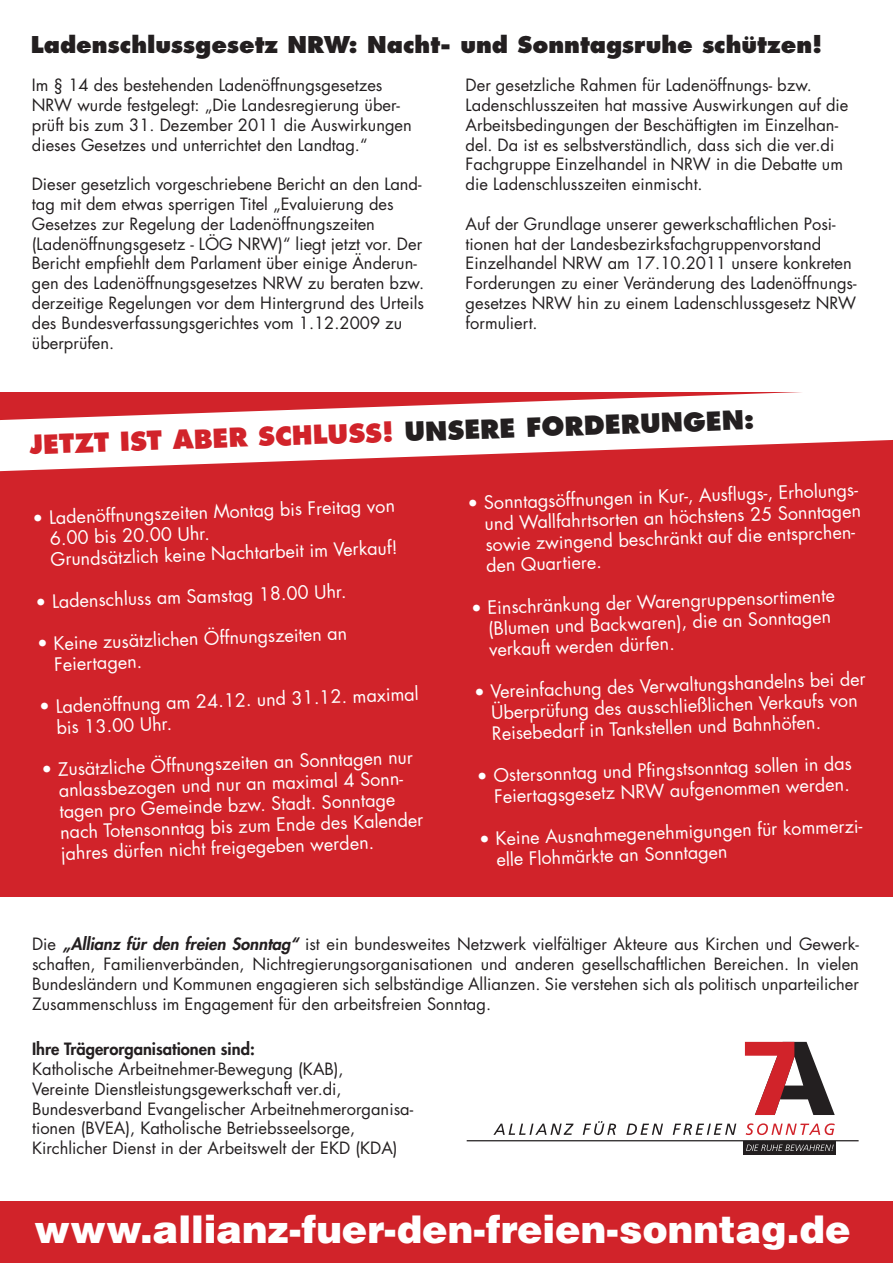
<style>
.page{position:relative;width:893px;height:1263px;background:#fff}
.page>*{position:absolute;margin:0;border:0;box-sizing:border-box;transform-origin:0 0}
.t1{font:900 38.25px "Helvetica LT Std";color:#fff}
.t2{font:800 25.5px "Futura Std";color:#d1232a}
.t3{font:800 22.5px "Futura Std";color:#231f20}
.t4{font:18px/21px "Futura Std";color:#fff}
.t5{font:16.5px/19.8px "Futura Std";color:#231f20}
.t6{font:800 16.5px "Futura Std";color:#231f20}
.s1{color:#231f20}
.s2{font-weight:800;font-style:italic}
</style>
<div class="page">
<div style="left:0;top:392px;width:893px;height:504px;background:#d1232a"></div>
<svg style="left:493px;top:1123px;width:81px;height:12px"></svg>
<hr style="left:467px;top:1140px;width:392px;height:1px;background:#231f20">
<svg style="left:583px;top:1121px;width:33px;height:14px"></svg>
<svg style="left:626px;top:1123px;width:37px;height:12px"></svg>
<svg style="left:673px;top:1123px;width:63px;height:12px"></svg>
<svg style="left:746px;top:1123px;width:89px;height:12px"></svg>
<svg style="left:745px;top:1042px;width:90px;height:73px"></svg>
<div style="left:743px;top:1141px;width:93px;height:13px;background:#231f20"></div>
<svg style="left:746px;top:1144px;width:88px;height:7px"></svg>
<svg style="left:0;top:392px;width:893px;height:79px;fill:#fff"></svg>
<div style="left:0;top:1201px;width:893px;height:62px;background:#d1232a"></div>
<p class="t3" style="left:31px;top:30px;width:793px">Ladenschlussgesetz NRW: Nacht- und Sonntagsruhe schützen!</p>
<p class="t5" style="left:32px;top:75px;width:382px">Im § 14 des bestehenden Ladenöffnungsgesetzes NRW wurde festgelegt: „Die Landesregierung über&shy;prüft bis zum 31. Dezember 2011 die Auswirkungen dieses Gesetzes und unterrichtet den Landtag.“</p>
<p class="t5" style="left:32px;top:174px;width:391px">Dieser gesetzlich vorgeschriebene Bericht an den Land&shy;tag mit dem etwas sperrigen Titel „Evaluierung des<br>Gesetzes zur Regelung der Ladenöffnungszeiten</p>
<p class="t5" style="left:32px;top:234px;width:394px">(Ladenöffnungsgesetz - LÖG NRW)“ liegt jetzt vor. Der Bericht empfiehlt dem Parlament über einige Änderun&shy;gen des Ladenöffnungsgesetzes NRW zu beraten bzw. derzeitige Regelungen vor dem Hintergrund des Urteils des Bundesverfassungsgerichtes vom 1.12.2009 zu überprüfen.</p>
<p class="t5" style="left:466px;top:75px;width:384px">Der gesetzliche Rahmen für Ladenöffnungs- bzw.<br>Ladenschlusszeiten hat massive Auswirkungen auf die Arbeitsbedingungen der Beschäftigten im Einzelhan&shy;del. Da ist es selbstverständlich, dass sich die ver.di Fachgruppe Einzelhandel in NRW in die Debatte um die Ladenschlusszeiten einmischt.</p>
<p class="t5" style="left:466px;top:214px;width:392px">Auf der Grundlage unserer gewerkschaftlichen Posi&shy;tionen hat der Landesbezirksfachgruppenvorstand Einzelhandel NRW am 17.10.2011 unsere konkreten Forderungen zu einer Veränderung des Ladenöffnungs&shy;gesetzes NRW hin zu einem Ladenschlussgesetz NRW formuliert.</p>
<p class="t2" style="left:29px;top:429px;width:727px;rotate:-2deg">JETZT IST ABER SCHLUSS! <span class="s1">UNSERE FORDERUNGEN:</span></p>
<p class="t4" style="left:32px;top:508px;width:364px;rotate:-2deg">• Ladenöffnungszeiten Montag bis Freitag von</p>
<p class="t4" style="left:50px;top:528px;width:161px;rotate:-2deg">6.00 bis 20.00 Uhr.</p>
<p class="t4" style="left:50px;top:549px;width:349px;rotate:-2deg">Grundsätzlich keine Nachtarbeit im Verkauf!</p>
<p class="t4" style="left:35px;top:592px;width:313px;rotate:-2deg">• Ladenschluss am Samstag 18.00 Uhr.</p>
<p class="t4" style="left:37px;top:634px;width:312px;rotate:-2deg">• Keine zusätzlichen Öffnungszeiten an</p>
<p class="t4" style="left:54px;top:654px;width:89px;rotate:-2deg">Feiertagen.</p>
<p class="t4" style="left:39px;top:696px;width:381px;rotate:-2deg">• Ladenöffnung am 24.12. und 31.12. maximal</p>
<p class="t4" style="left:56px;top:717px;width:117px;rotate:-2deg">bis 13.00 Uhr.</p>
<p class="t4" style="left:41px;top:759px;width:373px;rotate:-2deg">• Zusätzliche Öffnungszeiten an Sonntagen nur</p>
<p class="t4" style="left:58px;top:780px;width:360px;rotate:-2deg">anlassbezogen und nur an maximal 4 Sonn&shy;tagen pro Gemeinde bzw. Stadt. Sonntage</p>
<p class="t4" style="left:60px;top:822px;width:365px;rotate:-2deg">nach Totensonntag bis zum Ende des Kalender</p>
<p class="t4" style="left:61px;top:843px;width:315px;rotate:-2deg">jahres dürfen nicht freigegeben werden.</p>
<p class="t4" style="left:467px;top:493px;width:406px;rotate:-2deg">• Sonntagsöffnungen in Kur-, Ausfl ugs-, Erholungs-</p>
<p class="t4" style="left:484px;top:513px;width:378px;rotate:-2deg">und Wallfahrtsorten an höchstens 25 Sonntagen sowie zwingend beschränkt auf die entsprchen-</p>
<p class="t4" style="left:486px;top:555px;width:117px;rotate:-2deg">den Quartiere.</p>
<p class="t4" style="left:471px;top:598px;width:365px;rotate:-2deg">• Einschränkung der Warengruppensortimente</p>
<p class="t4" style="left:488px;top:618px;width:344px;rotate:-2deg">(Blumen und Backwaren), die an Sonntagen</p>
<p class="t4" style="left:489px;top:639px;width:187px;rotate:-2deg">verkauft werden dürfen.</p>
<p class="t4" style="left:474px;top:682px;width:393px;rotate:-2deg">• Vereinfachung des Verwaltungshandelns bei der</p>
<p class="t4" style="left:491px;top:702px;width:368px;rotate:-2deg">Überprüfung des ausschließlichen Verkaufs von</p>
<p class="t4" style="left:492px;top:723px;width:331px;rotate:-2deg">Reisebedarf in Tankstellen und Bahnhöfen.</p>
<p class="t4" style="left:477px;top:766px;width:376px;rotate:-2deg">• Ostersonntag und Pfi ngstsonntag sollen in das</p>
<p class="t4" style="left:494px;top:786px;width:357px;rotate:-2deg">Feiertagsgesetz NRW aufgenommen werden.</p>
<p class="t4" style="left:479px;top:829px;width:399px;rotate:-2deg">• Keine Ausnahmegenehmigungen für kommerzi-</p>
<p class="t4" style="left:496px;top:849px;width:233px;rotate:-2deg">elle Flohmärkte an Sonntagen</p>
<p class="t5" style="left:32px;top:934px;width:828px;text-align:justify">Die <span class="s2">„Allianz für den freien Sonntag“</span> ist ein bundesweites Netzwerk vielfältiger Akteure aus Kirchen und Gewerk&shy;schaften, Familienverbänden, Nichtregierungsorganisationen und anderen gesellschaftlichen Bereichen. In vielen Bundesländern und Kommunen engagieren sich selbständige Allianzen. Sie verstehen sich als politisch unparteilicher Zusammenschluss im Engagement für den arbeitsfreien Sonntag.</p>
<p class="t6" style="left:32px;top:1039px;width:224px">Ihre Trägerorganisationen sind:</p>
<p class="t5" style="left:32px;top:1059px;width:313px">Katholische Arbeitnehmer-Bewegung (KAB),</p>
<p class="t5" style="left:32px;top:1079px;width:311px">Vereinte Dienstleistungsgewerkschaft ver.di,</p>
<p class="t5" style="left:32px;top:1099px;width:383px">Bundesverband Evangelischer Arbeitnehmerorganisa&shy;tionen (BVEA), Katholische Betriebsseelsorge,</p>
<p class="t5" style="left:32px;top:1138px;width:367px">Kirchlicher Dienst in der Arbeitswelt der EKD (KDA)</p>
<p class="t1" style="left:34px;top:1204px;width:818px">www.allianz-fuer-den-freien-sonntag.de</p>
</div>
